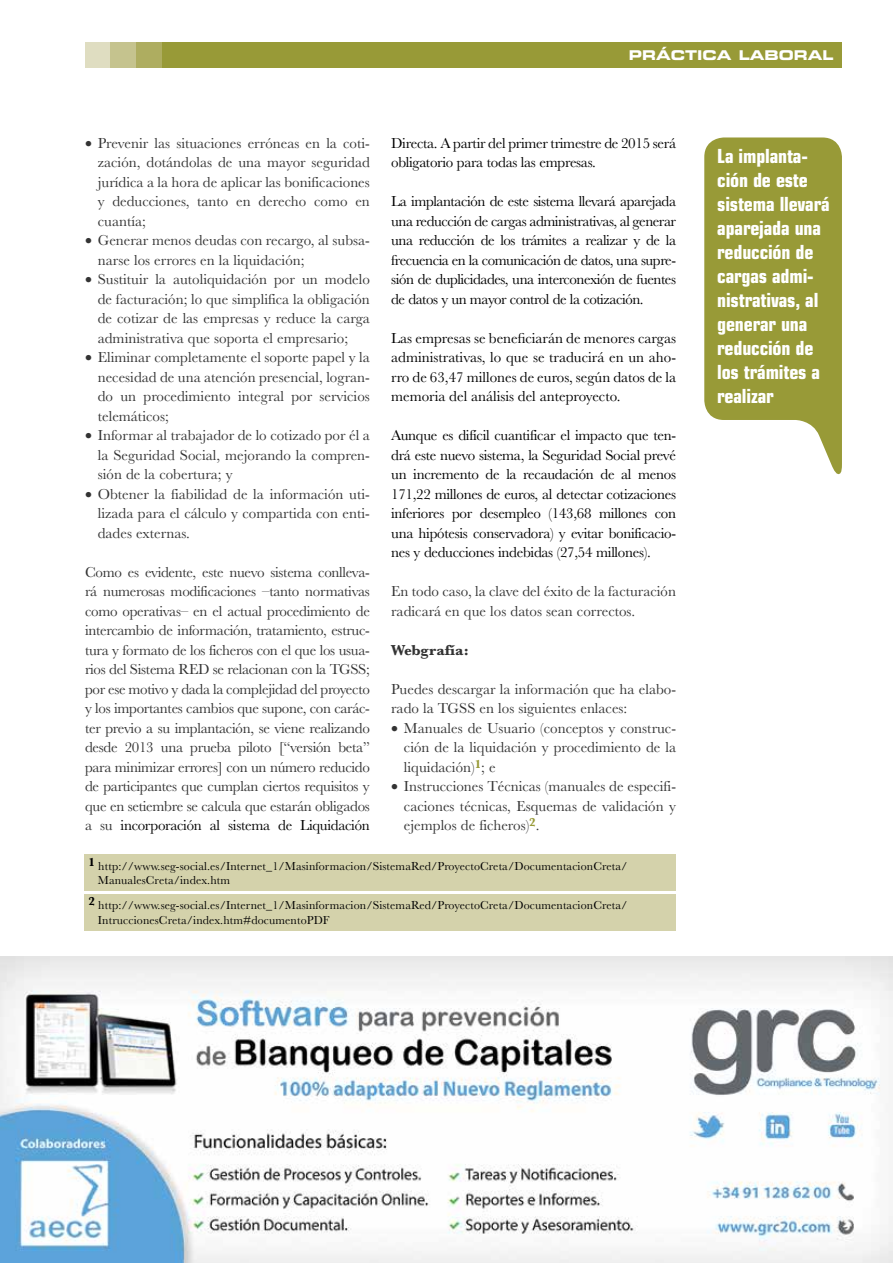
<style>
.page{position:relative;width:893px;height:1263px;background:#fff}
.page>*{position:absolute;margin:0;border:0;box-sizing:border-box;transform-origin:0 0}
.t1{font:700 condensed 19.5px/24px "Eurostile LT Std";letter-spacing:-.01em;color:#fff}
.t2{font:15px/19.5px "Baskerville";color:#333;text-align:justify}
.t3{font:15px/19.5px "Baskerville";letter-spacing:-.02em;color:#000;text-align:justify}
.t4{font:700 15px "Baskerville";color:#333}
.t5{font:13.5px "Eurostile LT Std Bold Ex 2";color:#fff}
.t6{font:12px/14.4px "Baskerville";letter-spacing:.01em;color:#000}
.s1{color:#000}
</style>
<div class="page">
<div style="left:85px;top:43px;width:757px;height:25px;background:#989a37"></div>
<div style="left:85px;top:43px;width:26px;height:25px;background:#dfddc1"></div>
<div style="left:111px;top:43px;width:25px;height:25px;background:#c5c38e"></div>
<div style="left:136px;top:43px;width:26px;height:25px;background:#aead60"></div>
<svg style="left:704px;top:137px;width:138px;height:338px;background:#a7a954"></svg>
<img style="left:0;top:957px;width:893px;height:306px">
<div style="left:84px;top:894px;width:591px;height:36px;background:#d4d2ab"></div>
<div style="left:84px;top:854px;width:591px;height:36px;background:#d4d2ab"></div>
<p class="t5" style="left:629px;top:46px;width:206px">PRÁCTICA LABORAL</p>
<p class="t2" style="left:98px;top:133px;width:274px;text-indent:-13px">• Prevenir las situaciones erróneas en la coti&shy;zación, dotándolas de una mayor seguridad jurídica a la hora de aplicar las bonificaciones y deducciones, tanto en derecho como en cuantía;</p>
<p class="t2" style="left:98px;top:231px;width:274px;text-indent:-13px">• Generar menos deudas con recargo, al subsa&shy;narse los errores en la liquidación;</p>
<p class="t2" style="left:98px;top:270px;width:274px;text-indent:-13px">• Sustituir la autoliquidación por un modelo de facturación; lo que simplifica la obligación de cotizar de las empresas y reduce la carga administrativa que soporta el empresario;</p>
<p class="t2" style="left:98px;top:348px;width:274px;text-indent:-13px">• Eliminar completamente el soporte papel y la necesidad de una atención presencial, logran&shy;do un procedimiento integral por servicios telemáticos;</p>
<p class="t2" style="left:98px;top:426px;width:274px;text-indent:-13px">• Informar al trabajador de lo cotizado por él a la Seguridad Social, mejorando la compren&shy;sión de la cobertura; y</p>
<p class="t2" style="left:98px;top:484px;width:274px;text-indent:-13px">• Obtener la fiabilidad de la información uti&shy;lizada para el cálculo y compartida con enti&shy;dades externas.</p>
<p class="t2" style="left:85px;top:562px;width:286px">Como es evidente, este nuevo sistema conlleva&shy;rá numerosas modificaciones –tanto normativas como operativas– en el actual procedimiento de intercambio de información, tratamiento, estruc&shy;tura y formato de los ficheros con el que los usua&shy;rios del Sistema RED se relacionan con la TGSS; por ese motivo y dada la complejidad del proyecto y los importantes cambios que supone, con carác&shy;ter previo a su implantación, se viene realizando desde 2013 una prueba piloto [“versión beta” para minimizar errores] con un número reducido de participantes que cumplan ciertos requisitos y que en setiembre se calcula que estarán obligados a su <span class="s1">incorporación al sistema de Liquidación</span></p>
<p class="t3" style="left:391px;top:133px;width:286px">Directa. A partir del primer trimestre de 2015 será obligatorio para todas las empresas.</p>
<p class="t3" style="left:391px;top:192px;width:286px">La implantación de este sistema llevará aparejada una reducción de cargas administrativas, al generar una reducción de los trámites a realizar y de la frecuencia en la comunicación de datos, una supre&shy;sión de duplicidades, una interconexión de fuentes de datos y un mayor control de la cotización.</p>
<p class="t3" style="left:391px;top:328px;width:286px">Las empresas se beneficiarán de menores cargas administrativas, lo que se traducirá en un aho&shy;rro de 63,47 millones de euros, según datos de la memoria del análisis del anteproyecto.</p>
<p class="t3" style="left:391px;top:426px;width:286px">Aunque es difícil cuantificar el impacto que ten&shy;drá este nuevo sistema, la Seguridad Social prevé un incremento de la recaudación de al menos 171,22 millones de euros, al detectar cotizaciones inferiores por desempleo (143,68 millones con una hipótesis conservadora) y evitar bonificacio&shy;nes y deducciones indebidas (27,54 millones).</p>
<p class="t2" style="left:391px;top:582px;width:286px">En todo caso, la clave del éxito de la facturación radicará en que los datos sean correctos.</p>
<p class="t4" style="left:391px;top:639px;width:79px">Webgrafía:</p>
<p class="t2" style="left:391px;top:679px;width:286px">Puedes descargar la información que ha elabo&shy;rado la TGSS en los siguientes enlaces:</p>
<p class="t2" style="left:404px;top:718px;width:274px;text-indent:-13px">• Manuales de Usuario (conceptos y construc&shy;ción de la liquidación y procedimiento de la liquidación)<sup>1</sup>; e</p>
<p class="t2" style="left:404px;top:777px;width:274px;text-indent:-13px">• Instrucciones Técnicas (manuales de especifi&shy;caciones técnicas, Esquemas de validación y ejemplos de ficheros)<sup>2</sup>.</p>
<h1 class="t1" style="left:717px;top:144px;width:114px">La implanta&shy;ción de este sistema llevará aparejada una reducción de cargas admi&shy;nistrativas, al generar una reducción de los trámites a realizar</h1>
<p class="t6" style="left:98px;top:858px;width:531px;text-indent:-9px"><sup>1</sup> http://www.seg-social.es/Internet_1/Masinformacion/SistemaRed/ProyectoCreta/DocumentacionCreta/<br>ManualesCreta/index.htm</p>
<p class="t6" style="left:98px;top:898px;width:531px;text-indent:-9px"><sup>2</sup> http://www.seg-social.es/Internet_1/Masinformacion/SistemaRed/ProyectoCreta/DocumentacionCreta/<br>IntruccionesCreta/index.htm#documentoPDF</p>
</div>
